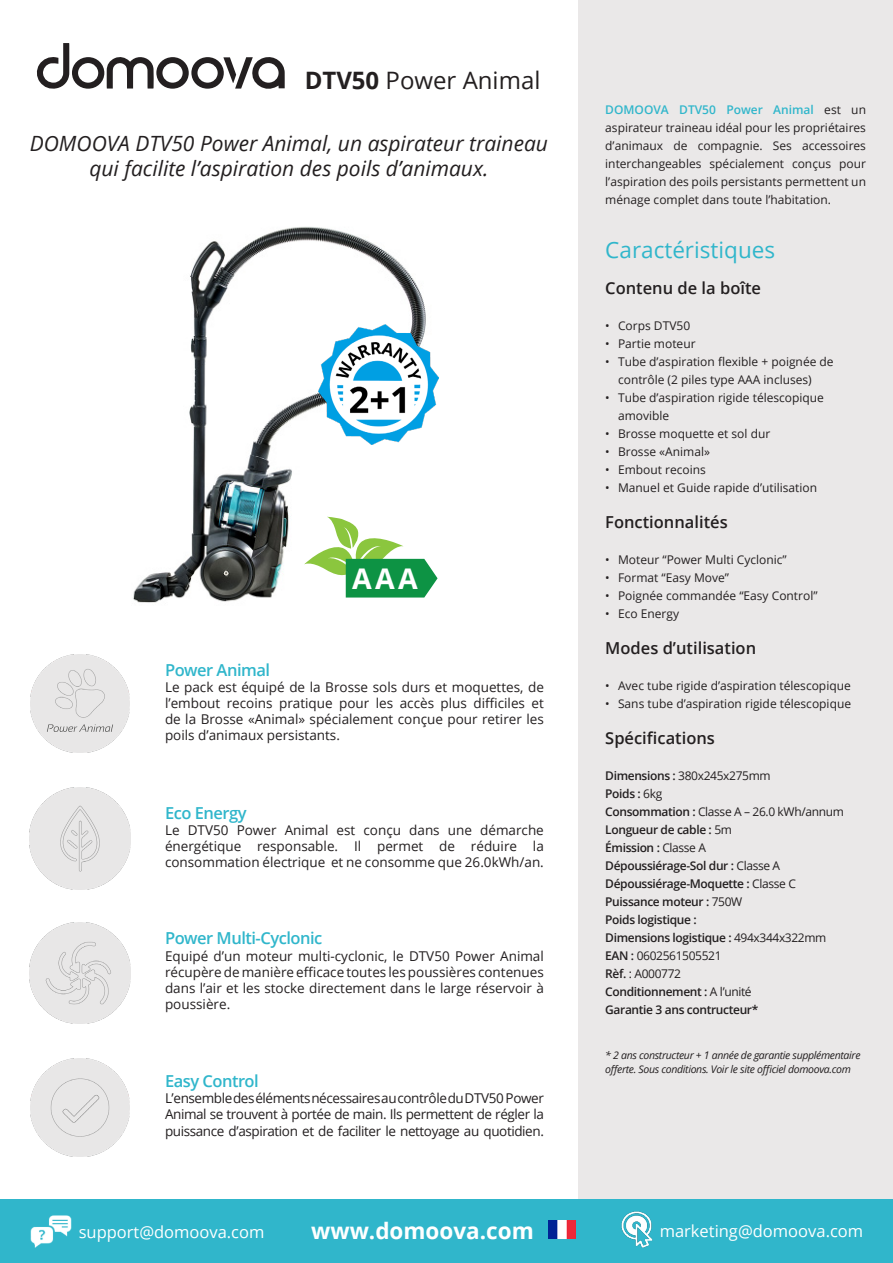
<style>
.page{position:relative;width:893px;height:1263px;background:#fff}
.page>*{position:absolute;margin:0;border:0;box-sizing:border-box;transform-origin:0 0}
.t1{font:700 28.5px "Open Sans";color:#fff}
.t2{font:24px "Open Sans";color:#231f20}
.t3{font:22.5px "Open Sans";color:#30b6cb}
.t4{font:700 22.5px "Open Sans";color:#fff}
.t5{font:italic 21px/25.2px "Open Sans";color:#231f20;text-align:center}
.t6{font:600 16.5px "Open Sans";color:#231f20}
.t7{font:600 16.5px "Open Sans";letter-spacing:-.03em;color:#30b6cb}
.t8{font:16.5px "Open Sans";color:#fff}
.t9{font:13.5px/16.2px "Open Sans";color:#231f20;text-align:justify}
.t10{font:12px/18px "Open Sans";color:#231f20}
.t11{font:600 12px/18px "Open Sans";letter-spacing:-.03em;color:#231f20}
.t12{font:12px "Open Sans";letter-spacing:-.03em;color:#231f20}
.t13{font:italic 10.5px/13.5px "Open Sans";letter-spacing:-.03em;color:#231f20}
.s1{font-weight:700}
.s2{font-weight:600;color:#30b6cb}
.s3{font-weight:600}
.s4{font-weight:400}
</style>
<div class="page">
<div style="left:578px;top:0;width:315px;height:1199px;background:#eae8e8"></div>
<div style="left:0;top:1199px;width:893px;height:64px;background:#30b6cb"></div>
<img style="left:30px;top:1215px;width:42px;height:33px">
<img style="left:621px;top:1211px;width:32px;height:37px">
<img style="left:549px;top:1221px;width:26px;height:17px">
<svg style="left:36px;top:43px;width:249px;height:46px"></svg>
<img style="left:133px;top:227px;width:293px;height:376px">
<img style="left:318px;top:324px;width:121px;height:121px">
<img style="left:31px;top:655px;width:98px;height:98px">
<img style="left:29px;top:922px;width:102px;height:102px">
<img style="left:29px;top:788px;width:102px;height:101px">
<svg style="left:304px;top:517px;width:134px;height:80px"></svg>
<img style="left:31px;top:1058px;width:98px;height:99px">
<p class="t2" style="left:305px;top:64px;width:237px"><span class="s1">DTV50</span> Power Animal</p>
<p class="t5" style="left:30px;top:130px;width:520px">DOMOOVA DTV50 Power Animal, un aspirateur traineau qui facilite l’aspiration des poils d’animaux.</p>
<p class="t1" style="left:352px;top:558px;width:67px">AAA</p>
<p class="t7" style="left:165px;top:658px;width:107px">Power Animal</p>
<p class="t9" style="left:165px;top:678px;width:380px">Le pack est équipé de la Brosse sols durs et moquettes, de l’embout recoins pratique pour les accès plus difficiles et de la Brosse «Animal» spécialement conçue pour retirer les poils d’animaux persistants.</p>
<p class="t7" style="left:165px;top:801px;width:83px">Eco Energy</p>
<p class="t9" style="left:165px;top:821px;width:380px">Le DTV50 Power Animal est conçu dans une démarche énergétique responsable. Il permet de réduire la consommation électrique et ne consomme que 26.0kWh/an.</p>
<p class="t7" style="left:165px;top:927px;width:159px">Power Multi-Cyclonic</p>
<p class="t9" style="left:165px;top:947px;width:380px">Equipé d’un moteur multi-cyclonic, le DTV50 Power Animal récupère de manière efficace toutes les poussières contenues dans l’air et les stocke directement dans le large réservoir à poussière.</p>
<p class="t7" style="left:165px;top:1070px;width:95px">Easy Control</p>
<p class="t9" style="left:165px;top:1090px;width:380px">L’ensemble des éléments nécessaires au contrôle du DTV50 Power Animal se trouvent à portée de main. Ils permettent de régler la puissance d’aspiration et de faciliter le nettoyage au quotidien.</p>
<p class="t10" style="left:605px;top:101px;width:262px;text-align:justify"><span class="s2">DOMOOVA DTV50 Power Animal</span> est un aspirateur traineau idéal pour les propriétaires d’animaux de compagnie. Ses accessoires interchangeables spécialement conçus pour l’aspiration des poils persistants permettent un ménage complet dans toute l’habitation.</p>
<p class="t3" style="left:605px;top:235px;width:171px">Caractéristiques</p>
<p class="t6" style="left:605px;top:277px;width:157px">Contenu de la boîte</p>
<p class="t10" style="left:605px;top:317px;width:86px">• Corps DTV50</p>
<p class="t10" style="left:605px;top:335px;width:92px">• Partie moteur</p>
<p class="t10" style="left:618px;top:353px;width:217px;text-indent:-13px">• Tube d’aspiration flexible + poignée de contrôle (2 piles type AAA incluses)</p>
<p class="t10" style="left:618px;top:389px;width:207px;text-indent:-13px">• Tube d’aspiration rigide télescopique amovible</p>
<p class="t10" style="left:605px;top:425px;width:166px">• Brosse moquette et sol dur</p>
<p class="t10" style="left:605px;top:443px;width:106px">• Brosse «Animal»</p>
<p class="t10" style="left:605px;top:461px;width:102px">• Embout recoins</p>
<p class="t10" style="left:605px;top:479px;width:213px">• Manuel et Guide rapide d’utilisation</p>
<p class="t6" style="left:605px;top:511px;width:124px">Fonctionnalités</p>
<p class="t10" style="left:605px;top:551px;width:183px">• Moteur “Power Multi Cyclonic”</p>
<p class="t10" style="left:605px;top:569px;width:125px">• Format “Easy Move”</p>
<p class="t10" style="left:605px;top:587px;width:214px">• Poignée commandée “Easy Control”</p>
<p class="t10" style="left:605px;top:605px;width:75px">• Eco Energy</p>
<p class="t6" style="left:605px;top:637px;width:152px">Modes d’utilisation</p>
<p class="t10" style="left:605px;top:677px;width:247px">• Avec tube rigide d’aspiration télescopique</p>
<p class="t10" style="left:605px;top:695px;width:247px">• Sans tube d’aspiration rigide télescopique</p>
<p class="t6" style="left:605px;top:727px;width:111px">Spécifications</p>
<p class="t12" style="left:605px;top:768px;width:167px"><span class="s3">Dimensions :</span> 380x245x275mm</p>
<p class="t11" style="left:605px;top:785px;width:59px">Poids : <span class="s4">6kg</span></p>
<p class="t12" style="left:605px;top:804px;width:240px"><span class="s3">Consommation :</span> Classe A – 26.0 kWh/annum</p>
<p class="t11" style="left:605px;top:821px;width:128px">Longueur de cable : <span class="s4">5m</span></p>
<p class="t11" style="left:605px;top:839px;width:102px">Émission : <span class="s4">Classe A</span></p>
<p class="t11" style="left:605px;top:857px;width:176px">Dépoussiérage-Sol dur : <span class="s4">Classe A</span></p>
<p class="t11" style="left:605px;top:875px;width:192px">Dépoussiérage-Moquette : <span class="s4">Classe C</span></p>
<p class="t11" style="left:605px;top:893px;width:139px">Puissance moteur : <span class="s4">750W<br></span>Poids logistique :</p>
<p class="t11" style="left:605px;top:929px;width:223px">Dimensions logistique : <span class="s4">494x344x322mm</span></p>
<p class="t12" style="left:605px;top:948px;width:118px"><span class="s3">EAN :</span> 0602561505521</p>
<p class="t12" style="left:605px;top:966px;width:77px"><span class="s3">Rèf.</span> : A000772</p>
<p class="t11" style="left:605px;top:983px;width:148px">Conditionnement : <span class="s4">A l’unité</span></p>
<p class="t11" style="left:605px;top:1001px;width:155px">Garantie 3 ans contructeur*</p>
<p class="t13" style="left:605px;top:1048px;width:257px">* 2 ans constructeur + 1 année de garantie supplémentaire offerte. Sous conditions. Voir le site officiel domoova.com</p>
<p class="t4" style="left:311px;top:1215px;width:224px">www.domoova.com</p>
<p class="t8" style="left:79px;top:1221px;width:187px">support@domoova.com</p>
<p class="t8" style="left:660px;top:1220px;width:205px">marketing@domoova.com</p>
</div>
